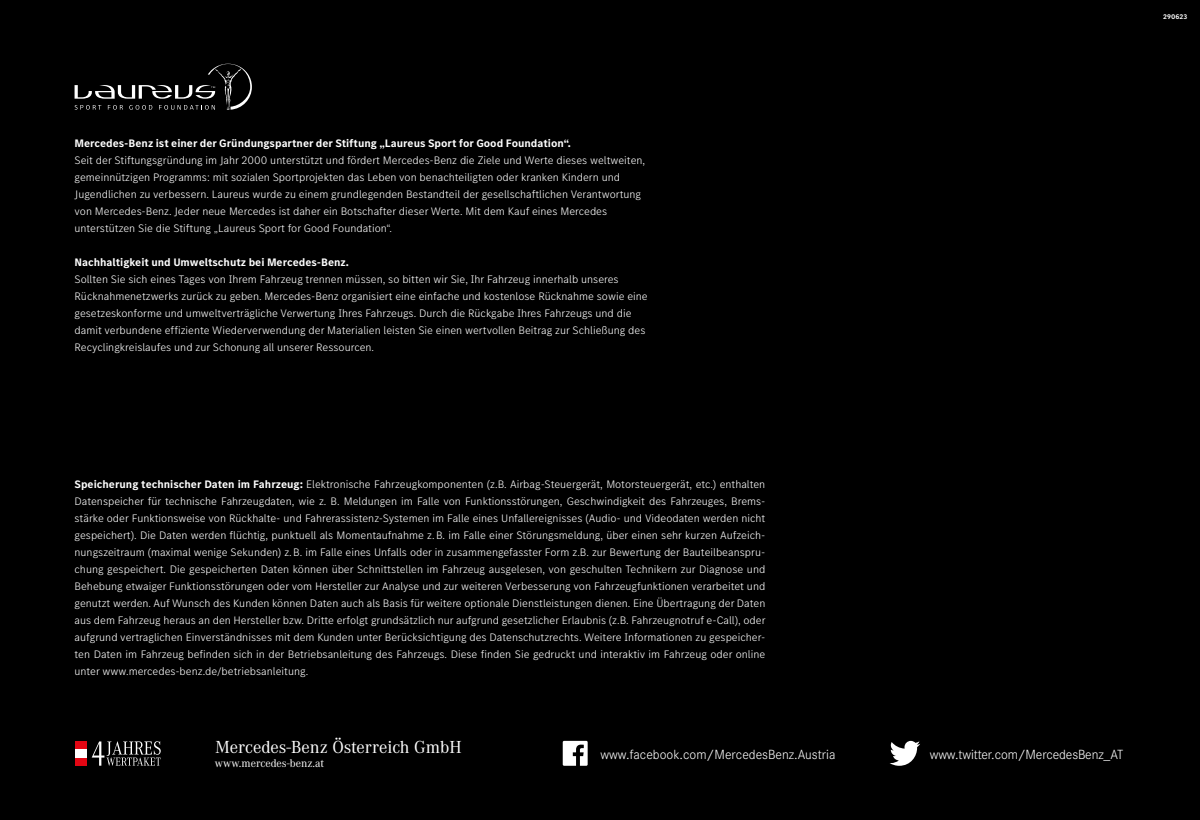
<style>
.page{position:relative;width:1200px;height:820px;background:#000}
.page>*{position:absolute;margin:0;border:0;box-sizing:border-box;transform-origin:0 0}
.t1{font:18.1px "Corporate A";color:#fff}
.t2{font:300 13.8px "Corporate S";color:#fff}
.t3{font:11.5px "Corporate A";color:#fff}
.t4{font:300 11.2px/17px "MB Corpo S Text";color:#fff}
.t5{font:700 11.2px "MB Corpo S Text";color:#fff}
.t6{font:700 7px "MB Corpo S Text";color:#fff}
.s1{font-weight:700}
</style>
<div class="page">
<svg style="left:890px;top:741px;width:30px;height:25px"></svg>
<svg style="left:563px;top:741px;width:25px;height:25px"></svg>
<svg style="left:92px;top:741px;width:69px;height:25px"></svg>
<div style="left:76px;top:741px;width:11px;height:25px;background:#e30613"></div>
<div style="left:76px;top:749px;width:11px;height:9px;background:#fff"></div>
<svg style="left:75px;top:64px;width:177px;height:46px"></svg>
<p class="t5" style="left:75px;top:136px;width:498px">Mercedes-Benz ist einer der Gründungspartner der Stiftung „Laureus Sport for Good Foundation“.</p>
<p class="t4" style="left:75px;top:152px;width:572px">Seit der Stiftungsgründung im Jahr 2000 unterstützt und fördert Mercedes-Benz die Ziele und Werte dieses weltweiten, gemeinnützigen Programms: mit sozialen Sportprojekten das Leben von benachteiligten oder kranken Kindern und Jugendlichen zu verbessern. Laureus wurde zu einem grundlegenden Bestandteil der gesellschaftlichen Verantwortung von Mercedes-Benz. Jeder neue Mercedes ist daher ein Botschafter dieser Werte. Mit dem Kauf eines Mercedes unterstützen Sie die Stiftung „Laureus Sport for Good Foundation“.</p>
<p class="t5" style="left:75px;top:255px;width:276px">Nachhaltigkeit und Umweltschutz bei Mercedes-Benz.</p>
<p class="t4" style="left:75px;top:271px;width:575px">Sollten Sie sich eines Tages von Ihrem Fahrzeug trennen müssen, so bitten wir Sie, Ihr Fahrzeug innerhalb unseres Rücknahmenetzwerks zurück zu geben. Mercedes-Benz organisiert eine einfache und kostenlose Rücknahme sowie eine gesetzeskonforme und umweltverträgliche Verwertung Ihres Fahrzeugs. Durch die Rückgabe Ihres Fahrzeugs und die damit verbundene effiziente Wiederverwendung der Materialien leisten Sie einen wertvollen Beitrag zur Schließung des Recyclingkreislaufes und zur Schonung all unserer Ressourcen.</p>
<p class="t6" style="left:1163px;top:12px;width:25px">290623</p>
<p class="t4" style="left:75px;top:475px;width:693px;text-align:justify"><span class="s1">Speicherung technischer Daten im Fahrzeug:</span> Elektronische Fahrzeugkomponenten (z.B. Airbag-Steuergerät, Motorsteuergerät, etc.) enthalten Datenspeicher für technische Fahrzeugdaten, wie z. B. Meldungen im Falle von Funktionsstörungen, Geschwindigkeit des Fahrzeuges, Brems&shy;stärke oder Funktionsweise von Rückhalte- und Fahrerassistenz-Systemen im Falle eines Unfallereignisses (Audio- und Videodaten werden nicht gespeichert). Die Daten werden flüchtig, punktuell als Momentaufnahme z. B. im Falle einer Störungsmeldung, über einen sehr kurzen Aufzeich&shy;nungszeitraum (maximal wenige Sekunden) z. B. im Falle eines Unfalls oder in zusammengefasster Form z.B. zur Bewertung der Bauteilbeanspru&shy;chung gespeichert. Die gespeicherten Daten können über Schnittstellen im Fahrzeug ausgelesen, von geschulten Technikern zur Diagnose und Behebung etwaiger Funktionsstörungen oder vom Hersteller zur Analyse und zur weiteren Verbesserung von Fahrzeugfunktionen verarbeitet und genutzt werden. Auf Wunsch des Kunden können Daten auch als Basis für weitere optionale Dienstleistungen dienen. Eine Übertragung der Daten aus dem Fahrzeug heraus an den Hersteller bzw. Dritte erfolgt grundsätzlich nur aufgrund gesetzlicher Erlaubnis (z.B. Fahrzeugnotruf e-Call), oder aufgrund vertraglichen Einverständnisses mit dem Kunden unter Berücksichtigung des Datenschutzrechts. Weitere Informationen zu gespeicher&shy;ten Daten im Fahrzeug befinden sich in der Betriebsanleitung des Fahrzeugs. Diese finden Sie gedruckt und interaktiv im Fahrzeug oder online unter www.mercedes-benz.de/betriebsanleitung.</p>
<h1 class="t1" style="left:215px;top:737px;width:248px">Mercedes-Benz Österreich GmbH</h1>
<p class="t3" style="left:215px;top:756px;width:111px">www.mercedes-benz.at</p>
<p class="t2" style="left:601px;top:747px;width:236px">www.facebook.com/MercedesBenz.Austria</p>
<p class="t2" style="left:930px;top:747px;width:195px">www.twitter.com/MercedesBenz_AT</p>
</div>
